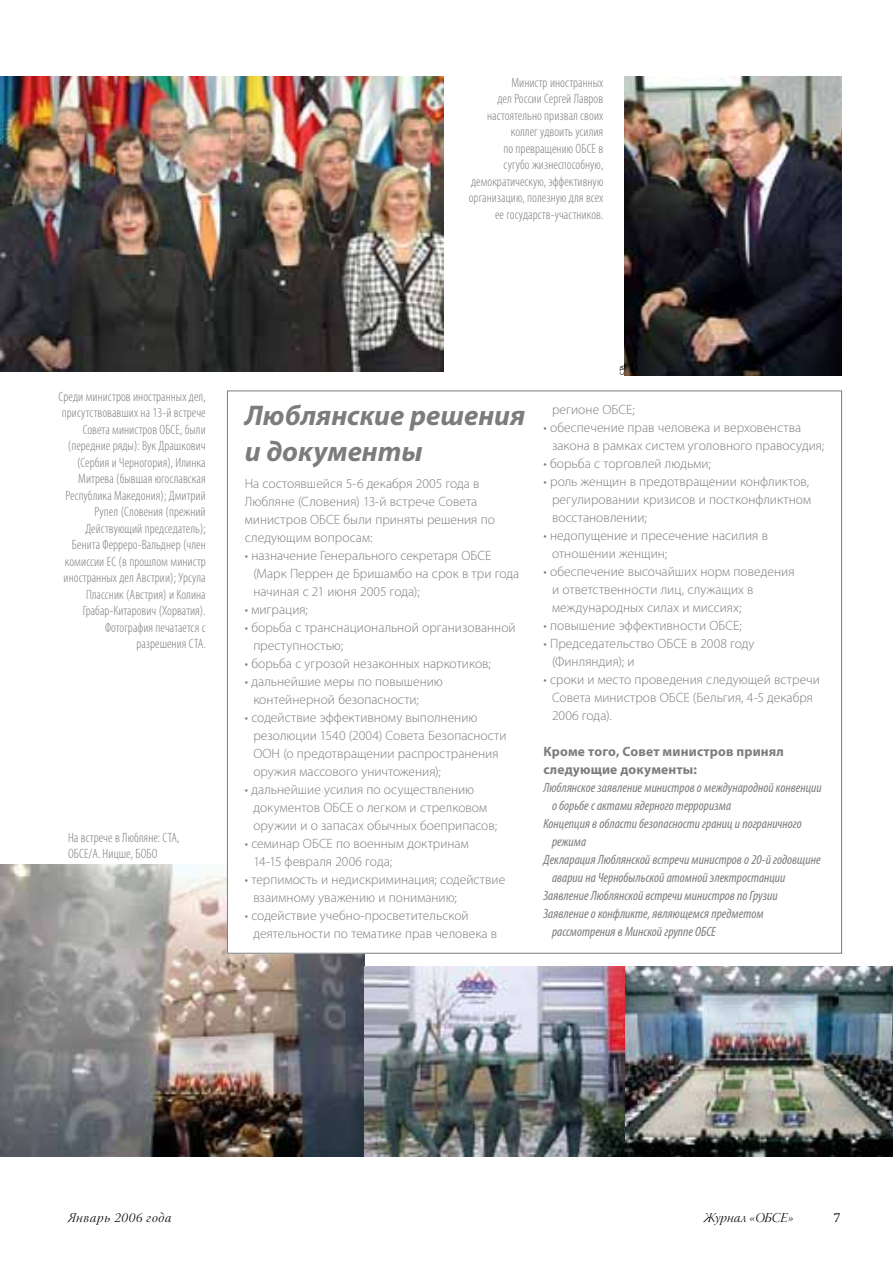
<style>
.page{position:relative;width:893px;height:1263px;background:#fff}
.page>*{position:absolute;margin:0;border:0;box-sizing:border-box;transform-origin:0 0}
.t1{font:italic 700 28.5px/36px "Myriad Pro";color:#7b7c7e}
.t2{font:300 13.5px/18px "Myriad Pro";color:#7b7c7e}
.t3{font:300 condensed 13.5px/16.5px "Myriad Pro";letter-spacing:.005em;color:#7b7c7e;text-align:right}
.t4{font:italic condensed 13.5px "Myriad Pro";color:#7b7c7e}
.t5{font:700 13.5px/18px "Myriad Pro";letter-spacing:.015em;color:#7b7c7e}
.t6{font:13.5px "Warnock Pro Light It Disp";letter-spacing:.045em;color:#000}
.t7{font:13.5px "Warnock Pro Light It Disp";letter-spacing:.01em;color:#000}
.t8{font:13.5px "Warnock Pro";color:#000}
.t9{font:6px "Myriad Pro";color:#000}
</style>
<div class="page">
<img style="left:1px;top:864px;width:364px;height:293px">
<img style="left:1px;top:77px;width:442px;height:294px">
<img style="left:365px;top:967px;width:528px;height:190px">
<div style="left:227px;top:391px;width:615px;height:562px;background:#fff"></div>
<img style="left:625px;top:77px;width:217px;height:298px">
<p class="t3" style="left:469px;top:74px;width:136px">Министр иностранных<br>дел России Сергей Лавров настоятельно призвал своих коллег удвоить усилия<br>по превращению ОБСЕ в<br>сугубо жизнеспособную, демократическую, эффективную организацию, полезную для всех ее государств-участников.</p>
<p class="t3" style="left:59px;top:388px;width:149px">Среди министров иностранных дел, присутствовавших на 13-й встрече<br>Совета министров ОБСЕ, были (передние ряды): Вук Драшкович (Сербия и Черногория), Илинка<br>Митрева (бывшая югославская<br>Республика Македония); Дмитрий<br>Рупел (Словения (прежний<br>Действующий председатель);<br>Бенита Ферреро-Вальднер (член комиссии ЕС (в прошлом министр иностранных дел Австрии); Урсула<br>Плассник (Австрия) и Колина<br>Грабар-Китарович (Хорватия).<br>Фотография печатается с разрешения СТА.</p>
<p class="t3" style="left:68px;top:829px;width:113px;text-align:left">На встрече в Любляне: СТА,<br>ОБСЕ/А. Ницше, БОБО</p>
<h1 class="t1" style="left:245px;top:398px;width:282px">Люблянские решения и документы</h1>
<p class="t2" style="left:245px;top:474px;width:252px">На состоявшейся 5-6 декабря 2005 года в Любляне (Словения) 13-й встрече Совета министров ОБСЕ были приняты решения по следующим вопросам:</p>
<p class="t2" style="left:253px;top:546px;width:268px;text-indent:-9px">• назначение Генерального секретаря ОБСЕ (Марк Перрен де Бришамбо на срок в три года начиная с 21 июня 2005 года);</p>
<p class="t2" style="left:245px;top:600px;width:65px">• миграция;</p>
<p class="t2" style="left:253px;top:618px;width:264px;text-indent:-9px">• борьба с транснациональной организованной преступностью;</p>
<p class="t2" style="left:245px;top:654px;width:247px">• борьба с угрозой незаконных наркотиков;</p>
<p class="t2" style="left:253px;top:672px;width:191px;text-indent:-9px">• дальнейшие меры по повышению контейнерной безопасности;</p>
<p class="t2" style="left:253px;top:708px;width:255px;text-indent:-9px">• содействие эффективному выполнению резолюции 1540 (2004) Совета Безопасности ООН (о предотвращении распространения оружия массового уничтожения);</p>
<p class="t2" style="left:253px;top:780px;width:245px;text-indent:-9px">• дальнейшие усилия по осуществлению документов ОБСЕ о легком и стрелковом оружии и о запасах обычных боеприпасов;</p>
<p class="t2" style="left:253px;top:834px;width:217px;text-indent:-9px">• семинар ОБСЕ по военным доктринам<br>14-15 февраля 2006 года;</p>
<p class="t2" style="left:253px;top:870px;width:253px;text-indent:-9px">• терпимость и недискриминация; содействие взаимному уважению и пониманию;</p>
<p class="t2" style="left:253px;top:906px;width:245px;text-indent:-9px">• содействие учебно-просветительской деятельности по тематике прав человека в</p>
<p class="t9" style="left:618px;top:375px;width:12px;rotate:-90deg">СТА</p>
<p class="t2" style="left:552px;top:400px;width:84px">регионе ОБСЕ;</p>
<p class="t2" style="left:552px;top:418px;width:274px;text-indent:-9px">• обеспечение прав человека и верховенства закона в рамках систем уголовного правосудия;</p>
<p class="t2" style="left:543px;top:454px;width:169px">• борьба с торговлей людьми;</p>
<p class="t2" style="left:552px;top:472px;width:261px;text-indent:-9px">• роль женщин в предотвращении конфликтов, регулировании кризисов и постконфликтном восстановлении;</p>
<p class="t2" style="left:552px;top:526px;width:218px;text-indent:-9px">• недопущение и пресечение насилия в отношении женщин;</p>
<p class="t2" style="left:552px;top:562px;width:244px;text-indent:-9px">• обеспечение высочайших норм поведения и ответственности лиц, служащих в международных силах и миссиях;</p>
<p class="t2" style="left:543px;top:616px;width:200px">• повышение эффективности ОБСЕ;</p>
<p class="t2" style="left:552px;top:634px;width:204px;text-indent:-9px">• Председательство ОБСЕ в 2008 году (Финляндия); и</p>
<p class="t2" style="left:552px;top:670px;width:269px;text-indent:-9px">• сроки и место проведения следующей встречи<br>Совета министров ОБСЕ (Бельгия, 4-5 декабря<br>2006 года).</p>
<p class="t5" style="left:543px;top:742px;width:242px">Кроме того, Совет министров принял следующие документы:</p>
<p class="t4" style="left:543px;top:780px;width:280px">Люблянское заявление министров о международной конвенции</p>
<p class="t4" style="left:552px;top:798px;width:181px">о борьбе с актами ядерного терроризма</p>
<p class="t4" style="left:543px;top:816px;width:260px">Концепция в области безопасности границ и пограничного</p>
<p class="t4" style="left:552px;top:834px;width:36px">режима</p>
<p class="t4" style="left:543px;top:852px;width:279px">Декларация Люблянской встречи министров о 20-й годовщине</p>
<p class="t4" style="left:552px;top:870px;width:235px">аварии на Чернобыльской атомной электростанции</p>
<p class="t4" style="left:543px;top:888px;width:236px">Заявление Люблянской встречи министров по Грузии</p>
<p class="t4" style="left:543px;top:906px;width:222px">Заявление о конфликте, являющемся предметом</p>
<p class="t4" style="left:552px;top:924px;width:165px">рассмотрения в Минской группе ОБСЕ</p>
<p class="t6" style="left:68px;top:1209px;width:105px">Январь 2006 года</p>
<p class="t7" style="left:704px;top:1209px;width:92px">Журнал «ОБСЕ»</p>
<p class="t8" style="left:834px;top:1210px;width:8px">7</p>
</div>
